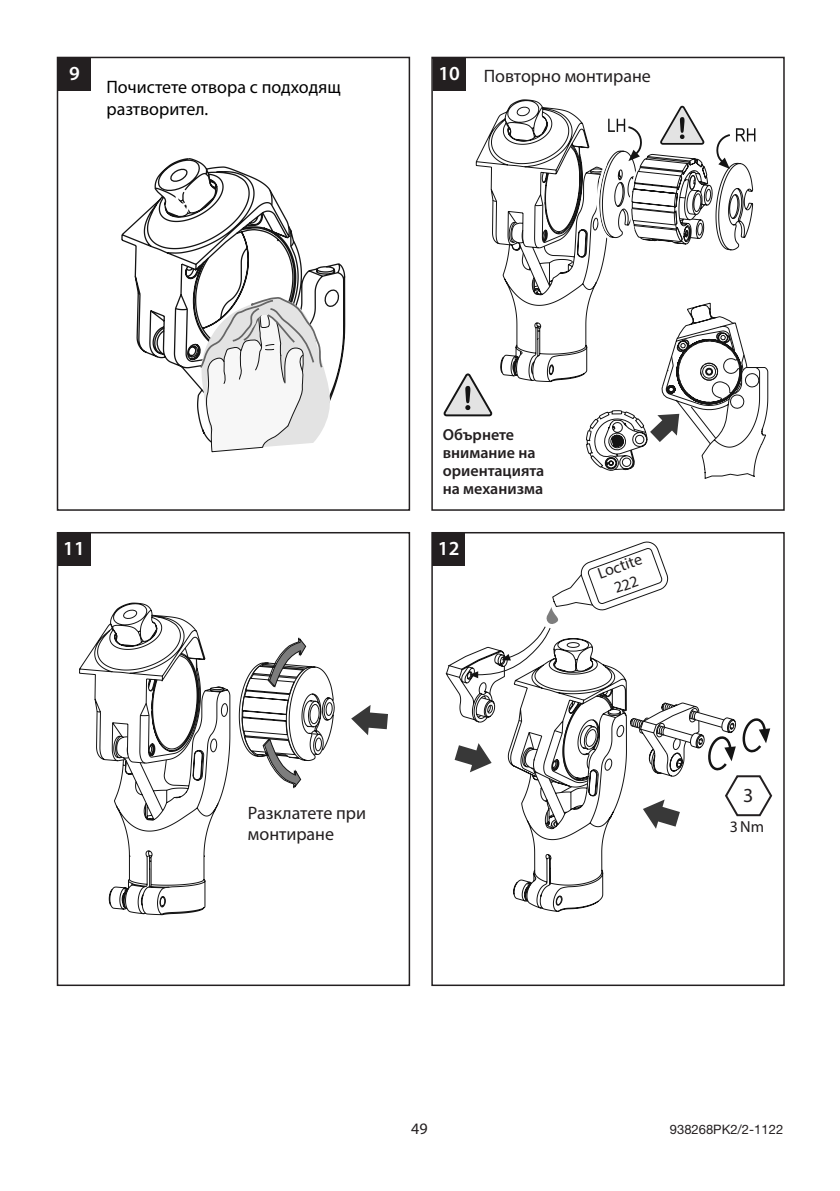
<style>
.page{position:relative;width:840px;height:1191px;background:#fff}
.page>*{position:absolute;margin:0;border:0;box-sizing:border-box;transform-origin:0 0}
.MG-Assembly_Box__Aut{font:600 20px "Myriad Pro";color:#fff}
.t1{font:20px "Myriad Pro";color:#231f20}
.MG-Body_Text_L{font:18px/21.6px "Myriad Pro";color:#231f20}
.MG-Body_Text_L-2{font:18px/21.6px "Myriad Pro";color:#000001}
.MG-Warning_FLUSH_9pt{font:600 16px/18px "Myriad Pro";color:#231f20}
.MG-Label_C{font:16px/19.2px "Myriad Pro";color:#211d1e;text-align:center}
.t2{font:16px "Myriad Pro";color:#231f20}
.t3{font:13px "Helvetica Neue";color:#231f20}
</style>
<div class="page">
<svg style="left:121px;top:220px;width:225px;height:122px"></svg>
<svg style="left:137px;top:158px;width:208px;height:230px"></svg>
<svg style="left:197px;top:296px;width:138px;height:156px"></svg>
<svg style="left:175px;top:189px;width:14px;height:26px"></svg>
<svg style="left:475px;top:99px;width:151px;height:92px"></svg>
<svg style="left:491px;top:120px;width:265px;height:329px"></svg>
<svg style="left:716px;top:128px;width:39px;height:41px"></svg>
<svg style="left:531px;top:119px;width:110px;height:174px"></svg>
<svg style="left:587px;top:302px;width:181px;height:177px"></svg>
<svg style="left:142px;top:670px;width:193px;height:245px"></svg>
<svg style="left:79px;top:602px;width:244px;height:312px"></svg>
<svg style="left:262px;top:737px;width:39px;height:52px"></svg>
<svg style="left:267px;top:636px;width:39px;height:52px"></svg>
<svg style="left:351px;top:705px;width:37px;height:30px"></svg>
<svg style="left:445px;top:654px;width:30px;height:119px"></svg>
<svg style="left:475px;top:678px;width:255px;height:222px"></svg>
<svg style="left:454px;top:743px;width:37px;height:29px"></svg>
<svg style="left:520px;top:693px;width:179px;height:219px"></svg>
<svg style="left:443px;top:372px;width:50px;height:45px"></svg>
<svg style="left:659px;top:105px;width:46px;height:41px"></svg>
<svg style="left:469px;top:541px;width:198px;height:137px"></svg>
<svg style="left:707px;top:718px;width:66px;height:99px"></svg>
<div style="left:57px;top:57px;width:353px;height:454px;border:2px solid #231f20"></div>
<div style="left:58px;top:58px;width:33px;height:33px;background:#231f20"></div>
<div style="left:431px;top:57px;width:353px;height:454px;border:2px solid #231f20"></div>
<div style="left:57px;top:532px;width:353px;height:454px;border:2px solid #231f20"></div>
<div style="left:58px;top:533px;width:32px;height:32px;background:#231f20"></div>
<div style="left:431px;top:532px;width:353px;height:454px;border:2px solid #231f20"></div>
<div style="left:432px;top:533px;width:33px;height:32px;background:#231f20"></div>
<div style="left:432px;top:58px;width:33px;height:33px;background:#231f20"></div>
<h1 class="MG-Assembly_Box__Aut" style="left:69px;top:61px;width:12px">9</h1>
<p class="MG-Body_Text_L-2" style="left:106px;top:76px;width:236px">Почистете отвора с подходящ разтворител.</p>
<h1 class="MG-Assembly_Box__Aut" style="left:438px;top:61px;width:23px">10</h1>
<p class="MG-Body_Text_L" style="left:483px;top:65px;width:169px">Повторно монтиране</p>
<p class="MG-Warning_FLUSH_9pt" style="left:442px;top:425px;width:103px">Обърнете внимание на ориентацията на механизма</p>
<h1 class="MG-Assembly_Box__Aut" style="left:63px;top:535px;width:23px">11</h1>
<h1 class="MG-Assembly_Box__Aut" style="left:437px;top:535px;width:23px">12</h1>
<p class="MG-Label_C" style="left:594px;top:565px;width:47px;rotate:-20deg">Loctite<br>222</p>
<p class="MG-Body_Text_L" style="left:248px;top:801px;width:120px">Разклатете при монтиране</p>
<p class="t1" style="left:742px;top:782px;width:12px">3</p>
<p class="MG-Label_C" style="left:729px;top:816px;width:36px">3Nm</p>
<p class="t2" style="left:411px;top:1118px;width:18px">49</p>
<p class="t3" style="left:669px;top:1121px;width:115px">938268PK2/2-1122</p>
</div>
